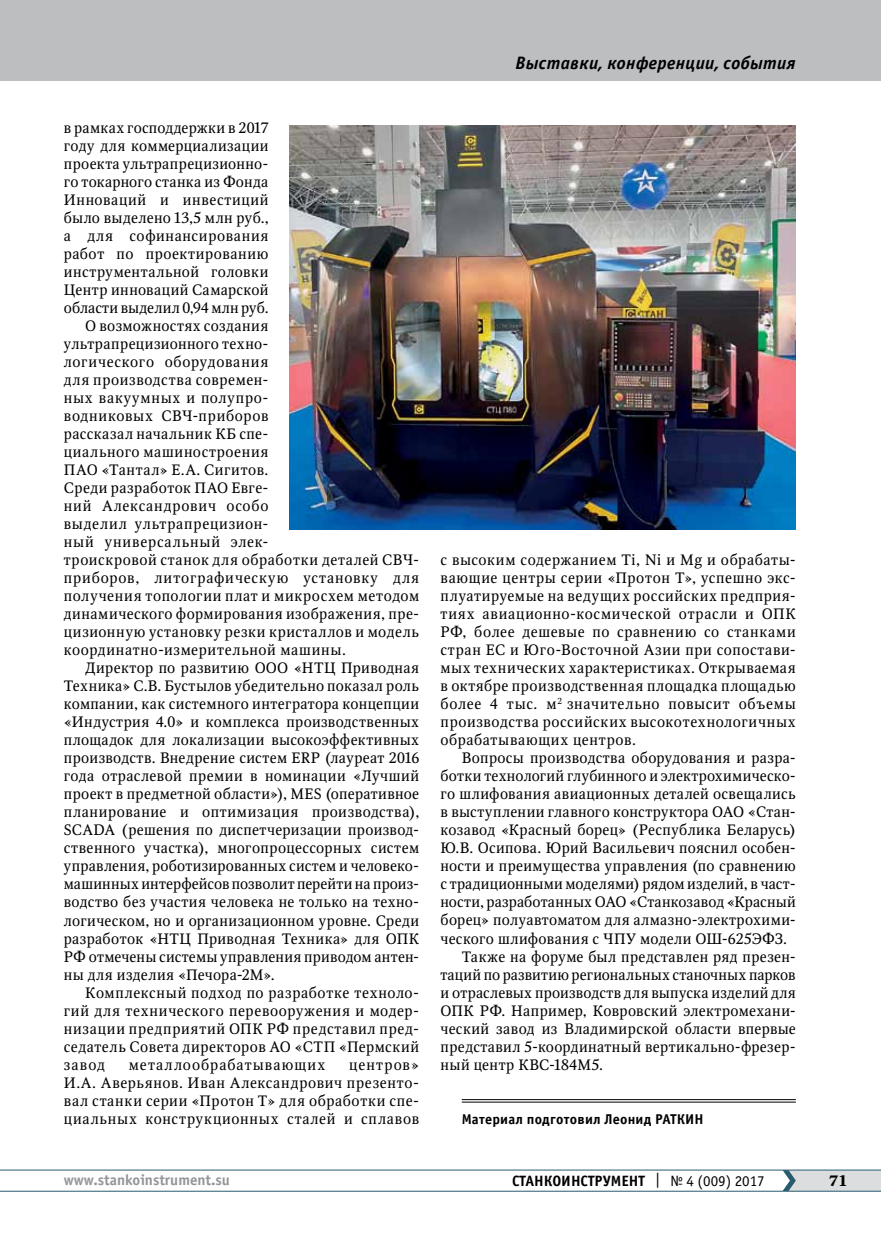
<style>
.page{position:relative;width:881px;height:1234px;background:#fff}
.page>*{position:absolute;margin:0;border:0;box-sizing:border-box;transform-origin:0 0}
.t1{font:italic 700 18px "Officina Sans C";letter-spacing:.015em;color:#000}
.t2{font:15px/18px "Octava";letter-spacing:.03em;color:#000;text-align:justify}
.t3{font:15px "Octava";letter-spacing:.05em;color:#000}
.t4{font:15px "Octava";letter-spacing:.01em;color:#000}
.t5{font:15px "Octava";letter-spacing:.06em;color:#000}
.t6{font:15px "Octava";letter-spacing:.005em;color:#000}
.t7{font:700 15px "Officina Sans C";color:#000}
.t8{font:700 15px "Officina Sans C";color:#939598}
.t9{font:15px "Octava";letter-spacing:.055em;color:#000}
.t10{font:15px "Octava";letter-spacing:.07em;color:#000}
.t11{font:700 15px "Octava";color:#000}
.t12{font:700 14.25px "Officina Sans C";letter-spacing:.015em;color:#000}
.s1{font-weight:400}
</style>
<div class="page">
<hr style="left:0;top:1190px;width:880px;height:1px;background:#285b6e">
<hr style="left:0;top:1169px;width:880px;height:1px;background:#285b6e">
<svg style="left:782px;top:1169px;width:98px;height:21px;background:#cbd1d4"></svg>
<div style="left:0;top:0;width:880px;height:81px;background:#bcbec0"></div>
<hr style="left:461px;top:1099px;width:334px;height:1px;background:#000">
<hr style="left:461px;top:1101px;width:334px;height:1px;background:#000">
<img style="left:290px;top:125px;width:505px;height:404px">
<p class="t2" style="left:64px;top:119px;width:206px">в рамках господдержки в 2017</p>
<p class="t2" style="left:64px;top:137px;width:206px">году для коммерциализации</p>
<p class="t2" style="left:64px;top:155px;width:206px">проекта ультрапрецизионно-</p>
<p class="t2" style="left:64px;top:173px;width:206px">го токарного станка из Фонда</p>
<p class="t2" style="left:64px;top:191px;width:206px">Инноваций и инвестиций</p>
<p class="t2" style="left:64px;top:209px;width:206px">было выделено 13,5 млн руб.,</p>
<p class="t3" style="left:64px;top:226px;width:206px">а для софинансирования</p>
<p class="t2" style="left:64px;top:245px;width:206px">работ по проектированию</p>
<p class="t2" style="left:64px;top:263px;width:206px">инструментальной головки</p>
<p class="t2" style="left:64px;top:281px;width:206px">Центр инноваций Самарской</p>
<p class="t2" style="left:64px;top:299px;width:206px">области выделил 0,94 млн руб.</p>
<p class="t2" style="left:85px;top:317px;width:185px">О возможностях создания</p>
<p class="t2" style="left:64px;top:335px;width:206px">ультрапрецизионного техно-</p>
<p class="t3" style="left:64px;top:352px;width:206px">логического оборудования</p>
<p class="t2" style="left:64px;top:371px;width:206px">для производства современ-</p>
<p class="t9" style="left:64px;top:388px;width:206px">ных вакуумных и полупро-</p>
<p class="t2" style="left:64px;top:407px;width:206px">водниковых СВЧ-приборов</p>
<p class="t2" style="left:64px;top:425px;width:206px">рассказал начальник КБ спе-</p>
<p class="t2" style="left:64px;top:443px;width:206px">циального машиностроения</p>
<p class="t2" style="left:64px;top:461px;width:206px">ПАО «Тантал» Е.А. Сигитов.</p>
<p class="t2" style="left:64px;top:479px;width:206px">Среди разработок ПАО Евге-</p>
<p class="t3" style="left:64px;top:496px;width:206px">ний Александрович особо</p>
<p class="t3" style="left:64px;top:514px;width:206px">выделил ультрапрецизион-</p>
<p class="t5" style="left:64px;top:532px;width:206px">ный универсальный элек-</p>
<p class="t2" style="left:64px;top:551px;width:357px">троискровой станок для обработки деталей СВЧ-</p>
<p class="t5" style="left:64px;top:568px;width:357px">приборов, литографическую установку для</p>
<p class="t2" style="left:64px;top:587px;width:357px">получения топологии плат и микросхем методом</p>
<p class="t2" style="left:64px;top:605px;width:357px">динамического формирования изображения, пре-</p>
<p class="t2" style="left:64px;top:623px;width:357px">цизионную установку резки кристаллов и модель</p>
<p class="t2" style="left:64px;top:641px;width:283px">координатно-измерительной машины.</p>
<p class="t2" style="left:85px;top:659px;width:335px">Директор по развитию ООО «НТЦ Приводная</p>
<p class="t2" style="left:64px;top:677px;width:357px">Техника» С.В. Бустылов убедительно показал роль</p>
<p class="t2" style="left:64px;top:695px;width:357px">компании, как системного интегратора концепции</p>
<p class="t2" style="left:64px;top:713px;width:356px">«Индустрия 4.0» и комплекса производственных</p>
<p class="t2" style="left:64px;top:731px;width:356px">площадок для локализации высокоэффективных</p>
<p class="t2" style="left:64px;top:749px;width:357px">производств. Внедрение систем ERP (лауреат 2016</p>
<p class="t2" style="left:64px;top:767px;width:356px">года отраслевой премии в номинации «Лучший</p>
<p class="t2" style="left:64px;top:785px;width:357px">проект в предметной области»), MES (оперативное</p>
<p class="t2" style="left:64px;top:803px;width:357px">планирование и оптимизация производства),</p>
<p class="t2" style="left:64px;top:821px;width:357px">SCADA (решения по диспетчеризации производ-</p>
<p class="t2" style="left:64px;top:839px;width:357px">ственного участка), многопроцессорных систем</p>
<p class="t2" style="left:64px;top:857px;width:356px">управления, роботизированных систем и человеко-</p>
<p class="t6" style="left:64px;top:874px;width:354px">машинных интерфейсов позволит перейти на произ-</p>
<p class="t2" style="left:64px;top:893px;width:357px">водство без участия человека не только на техно-</p>
<p class="t2" style="left:64px;top:911px;width:357px">логическом, но и организационном уровне. Среди</p>
<p class="t2" style="left:64px;top:929px;width:357px">разработок «НТЦ Приводная Техника» для ОПК</p>
<p class="t2" style="left:64px;top:947px;width:357px">РФ отмечены системы управления приводом антен-</p>
<p class="t2" style="left:64px;top:965px;width:212px">ны для изделия «Печора-2М».</p>
<p class="t2" style="left:85px;top:983px;width:335px">Комплексный подход по разработке техноло-</p>
<p class="t2" style="left:64px;top:1001px;width:357px">гий для технического перевооружения и модер-</p>
<p class="t3" style="left:64px;top:1018px;width:357px">низации предприятий ОПК РФ представил пред-</p>
<p class="t2" style="left:64px;top:1037px;width:357px">седатель Совета директоров АО «СТП «Пермский</p>
<p class="t2" style="left:64px;top:1055px;width:43px">завод</p>
<p class="t10" style="left:129px;top:1054px;width:198px">металлообрабатывающих</p>
<p class="t2" style="left:64px;top:1055px;width:357px;text-indent:285px">центров» И.А. Аверьянов. Иван Александрович презенто&shy;вал станки серии «Протон Т» для обработки спе&shy;циальных конструкционных сталей и сплавов</p>
<p class="t1" style="left:515px;top:53px;width:282px">Выставки, конференции, события</p>
<p class="t2" style="left:440px;top:551px;width:357px;text-align:left">с высоким содержанием Ti, Ni и Mg и обрабаты&shy;вающие центры серии «Протон Т», успешно экс&shy;плуатируемые на ведущих российских предприя&shy;тиях авиационно-космической отрасли и ОПК РФ, более дешевые по сравнению со станками стран ЕС и Юго-Восточной Азии при сопостави&shy;мых технических характеристиках. Открываемая в октябре производственная площадка площадью более 4 тыс. м<sup>2</sup> значительно повысит объемы производства российских высокотехнологичных обрабатывающих центров.</p>
<p class="t2" style="left:461px;top:749px;width:335px">Вопросы производства оборудования и разра-</p>
<p class="t2" style="left:440px;top:767px;width:357px">ботки технологий глубинного и электрохимическо-</p>
<p class="t2" style="left:440px;top:785px;width:357px">го шлифования авиационных деталей освещались</p>
<p class="t2" style="left:440px;top:803px;width:357px">в выступлении главного конструктора ОАО «Стан-</p>
<p class="t2" style="left:440px;top:821px;width:357px">козавод «Красный борец» (Республика Беларусь)</p>
<p class="t2" style="left:440px;top:839px;width:357px">Ю.В. Осипова. Юрий Васильевич пояснил особен-</p>
<p class="t2" style="left:440px;top:857px;width:357px">ности и преимущества управления (по сравнению</p>
<p class="t2" style="left:440px;top:875px;width:357px">с традиционными моделями) рядом изделий, в част-</p>
<p class="t4" style="left:440px;top:892px;width:356px">ности, разработанных ОАО «Станкозавод «Красный</p>
<p class="t2" style="left:440px;top:911px;width:357px">борец» полуавтоматом для алмазно-электрохими-</p>
<p class="t2" style="left:440px;top:929px;width:348px">ческого шлифования с ЧПУ модели ОШ-625ЭФЗ.</p>
<p class="t2" style="left:461px;top:947px;width:335px">Также на форуме был представлен ряд презен-</p>
<p class="t4" style="left:440px;top:964px;width:356px">таций по развитию региональных станочных парков</p>
<p class="t2" style="left:440px;top:983px;width:357px">и отраслевых производств для выпуска изделий для</p>
<p class="t2" style="left:440px;top:1001px;width:357px">ОПК РФ. Например, Ковровский электромехани-</p>
<p class="t2" style="left:440px;top:1019px;width:356px">ческий завод из Владимирской области впервые</p>
<p class="t2" style="left:440px;top:1037px;width:357px">представил 5-координатный вертикально-фрезер-</p>
<p class="t2" style="left:440px;top:1055px;width:164px">ный центр КВС-184М5.</p>
<p class="t12" style="left:461px;top:1110px;width:224px">Материал подготовил Леонид РАТКИН</p>
<p class="t8" style="left:64px;top:1171px;width:168px">www.stankoinstrument.su</p>
<p class="t7" style="left:512px;top:1171px;width:254px">СТАНКОИНСТРУМЕНТ <span class="s1">| № 4 (009) 2017</span></p>
<p class="t11" style="left:828px;top:1170px;width:20px">71</p>
</div>
